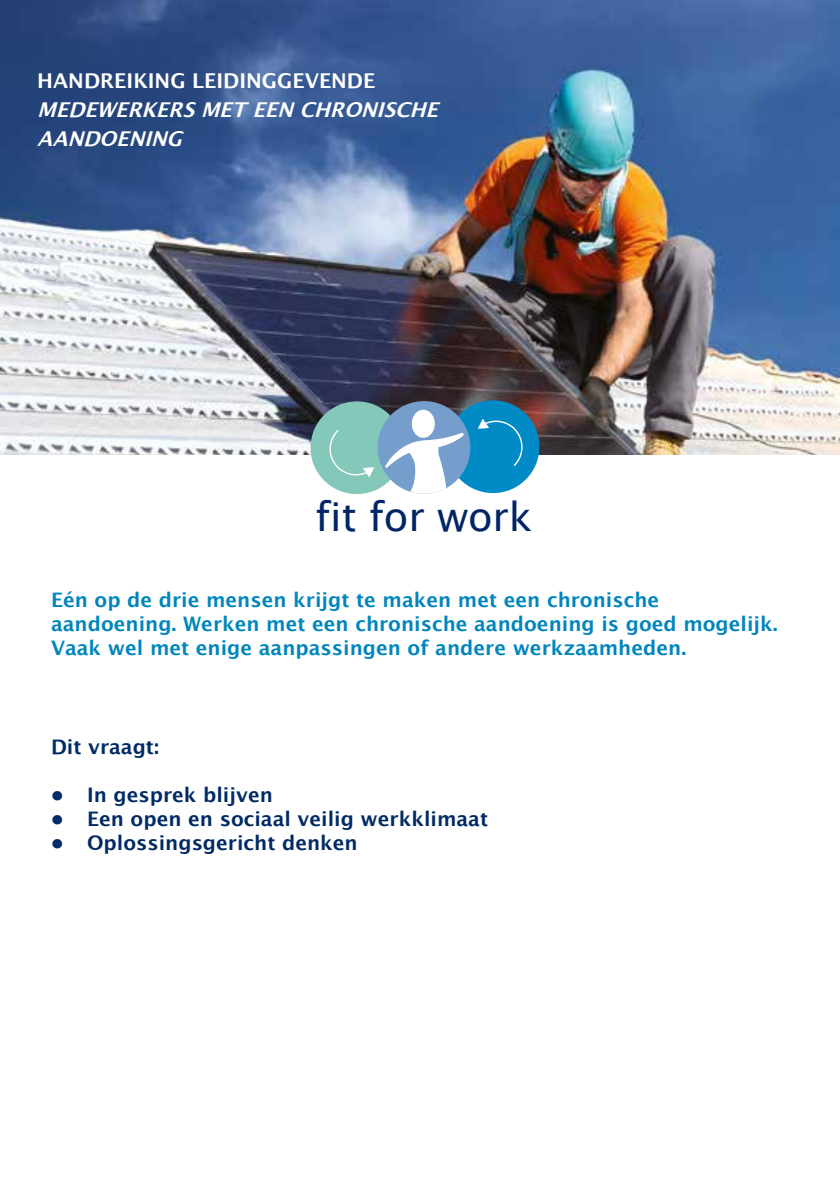
<style>
.page{position:relative;width:840px;height:1191px;background:#fff}
.page>*{position:absolute;margin:0;border:0;box-sizing:border-box;transform-origin:0 0}
.t1{font:39.8px "Lucida Grande";color:#002566}
.t2{font:italic 700 20.4px/29.2px "Lucida Grande";color:#fff}
.t3{font:700 20.4px "Lucida Grande";color:#fff}
.t4{font:700 20px/24px "Lucida Grande";color:#0085bd}
.t5{font:700 20px "Lucida Grande";color:#002a64}
</style>
<div class="page">
<img style="left:0;top:0;width:839px;height:454px">
<div style="left:310px;top:401px;width:93px;height:93px;background:#84c8b9;border-radius:50%"></div>
<div style="left:446px;top:400px;width:93px;height:93px;background:#008bc6;border-radius:50%"></div>
<div style="left:377px;top:401px;width:93px;height:93px;background:#759ecd;border-radius:50%"></div>
<svg style="left:329px;top:430px;width:45px;height:47px"></svg>
<svg style="left:478px;top:418px;width:45px;height:48px"></svg>
<div style="left:411px;top:410px;width:23px;height:28px;background:#fff;border-radius:50%"></div>
<svg style="left:385px;top:432px;width:80px;height:62px"></svg>
<p class="t3" style="left:37px;top:64px;width:339px">HANDREIKING LEIDINGGEVENDE</p>
<p class="t2" style="left:37px;top:95px;width:410px">MEDEWERKERSMETEENCHRONISCHE<br>AANDOENING</p>
<h1 class="t1" style="left:315px;top:494px;width:218px">fit for work</h1>
<p class="t4" style="left:51px;top:588px;width:727px">Eén op de drie mensen krijgt te maken met een chronische aandoening. Werken met een chronische aandoening is goed mogelijk.<br>Vaak wel met enige aanpassingen of andere werkzaamheden.</p>
<p class="t5" style="left:51px;top:731px;width:109px">Dit vraagt:</p>
<p class="t5" style="left:51px;top:779px;width:223px">• In gesprek blijven</p>
<p class="t5" style="left:51px;top:803px;width:438px">• Een open en sociaal veilig werkklimaat</p>
<p class="t5" style="left:51px;top:827px;width:308px">• Oplossingsgericht denken</p>
</div>
